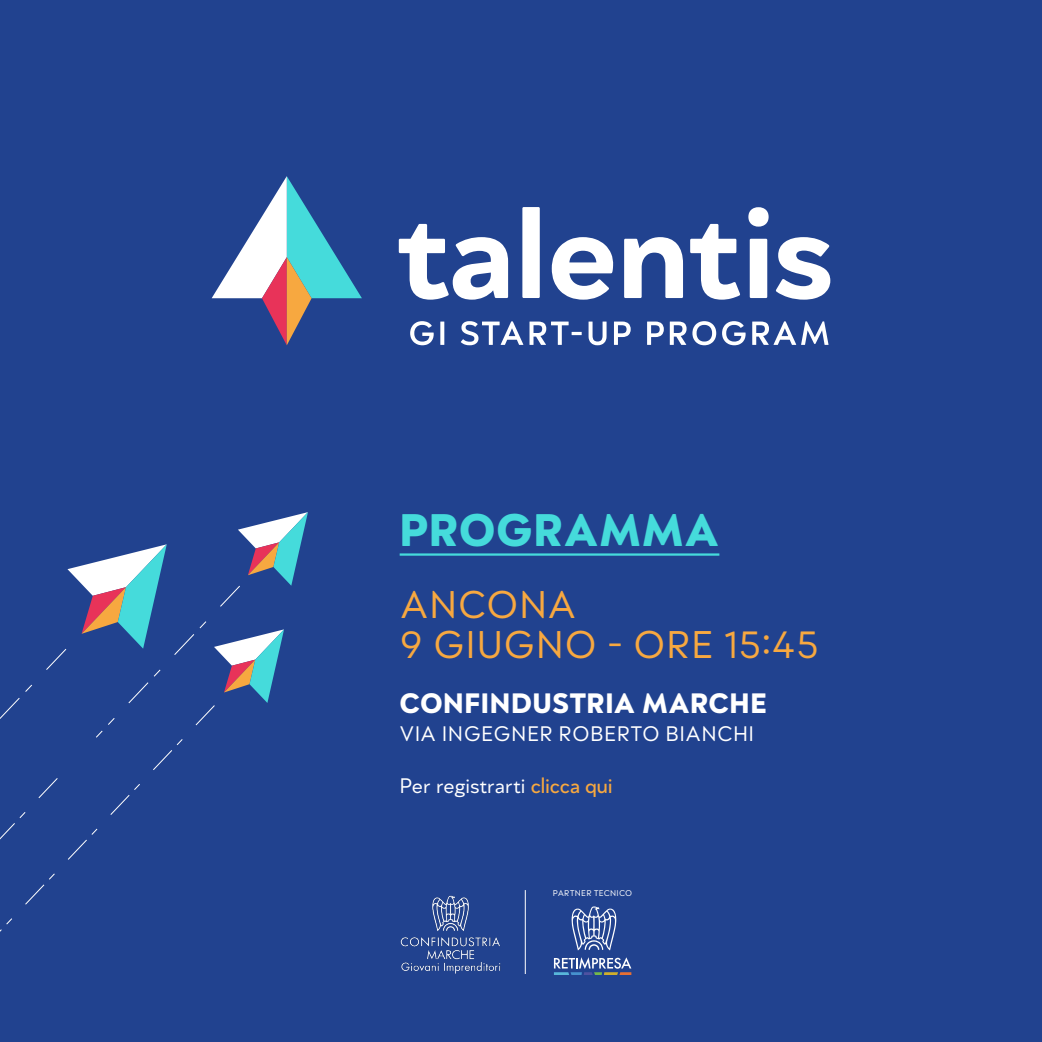
<style>
.page{position:relative;width:1042px;height:1042px;background:#21428f}
.page>*{position:absolute;margin:0;border:0;box-sizing:border-box;transform-origin:0 0}
.t1{font:700 45.5px "Rapor";letter-spacing:.01em;color:#45dbdb}
.t2{font:38.5px "Rapor";letter-spacing:.01em;color:#f7a840}
.t3{font:700 28px "Rapor";letter-spacing:.015em;color:#fff}
.t4{font:21px "Rapor";color:#fff}
.t5{font:8.4px "Rapor";letter-spacing:.015em;color:#fff}
.s1{color:#f7a840}
</style>
<div class="page">
<svg style="left:212px;top:176px;width:150px;height:169px"></svg>
<svg style="left:410px;top:321px;width:24px;height:24px"></svg>
<svg style="left:440px;top:321px;width:4px;height:24px"></svg>
<svg style="left:461px;top:321px;width:62px;height:24px"></svg>
<svg style="left:529px;top:321px;width:53px;height:24px"></svg>
<svg style="left:588px;top:321px;width:18px;height:24px"></svg>
<svg style="left:614px;top:321px;width:17px;height:24px"></svg>
<svg style="left:647px;top:321px;width:17px;height:24px"></svg>
<svg style="left:670px;top:321px;width:16px;height:24px"></svg>
<svg style="left:692px;top:321px;width:24px;height:24px"></svg>
<svg style="left:722px;top:321px;width:23px;height:24px"></svg>
<svg style="left:752px;top:321px;width:76px;height:24px"></svg>
<svg style="left:399px;top:224px;width:109px;height:76px"></svg>
<svg style="left:552px;top:237px;width:61px;height:63px"></svg>
<svg style="left:624px;top:237px;width:59px;height:61px"></svg>
<svg style="left:690px;top:224px;width:50px;height:76px"></svg>
<svg style="left:748px;top:207px;width:20px;height:91px"></svg>
<svg style="left:776px;top:237px;width:54px;height:63px"></svg>
<div style="left:522px;top:207px;width:18px;height:91px;background:#fff"></div>
<hr style="left:400px;top:553px;width:319px;height:3px;background:#45dbdb">
<svg style="left:0;top:778px;width:58px;height:154px"></svg>
<svg style="left:0;top:512px;width:308px;height:243px"></svg>
<svg style="left:571px;top:906px;width:45px;height:44px"></svg>
<svg style="left:554px;top:957px;width:77px;height:17px"></svg>
<hr style="left:525px;top:890px;width:1px;height:84px;background:#fff">
<img style="left:400px;top:895px;width:101px;height:79px">
<p class="t1" style="left:400px;top:501px;width:321px">PROGRAMMA</p>
<p class="t2" style="left:400px;top:581px;width:179px">ANCONA</p>
<p class="t2" style="left:400px;top:621px;width:421px">9 GIUGNO - ORE 15:45</p>
<p class="t3" style="left:399px;top:686px;width:369px">CONFINDUSTRIA MARCHE</p>
<p class="t4" style="left:399px;top:721px;width:356px">VIA INGEGNER ROBERTO BIANCHI</p>
<p class="t4" style="left:399px;top:772px;width:214px">Per registrarti <span class="s1">clicca qui</span></p>
<p class="t5" style="left:553px;top:888px;width:81px">PARTNER TECNICO</p>
</div>
